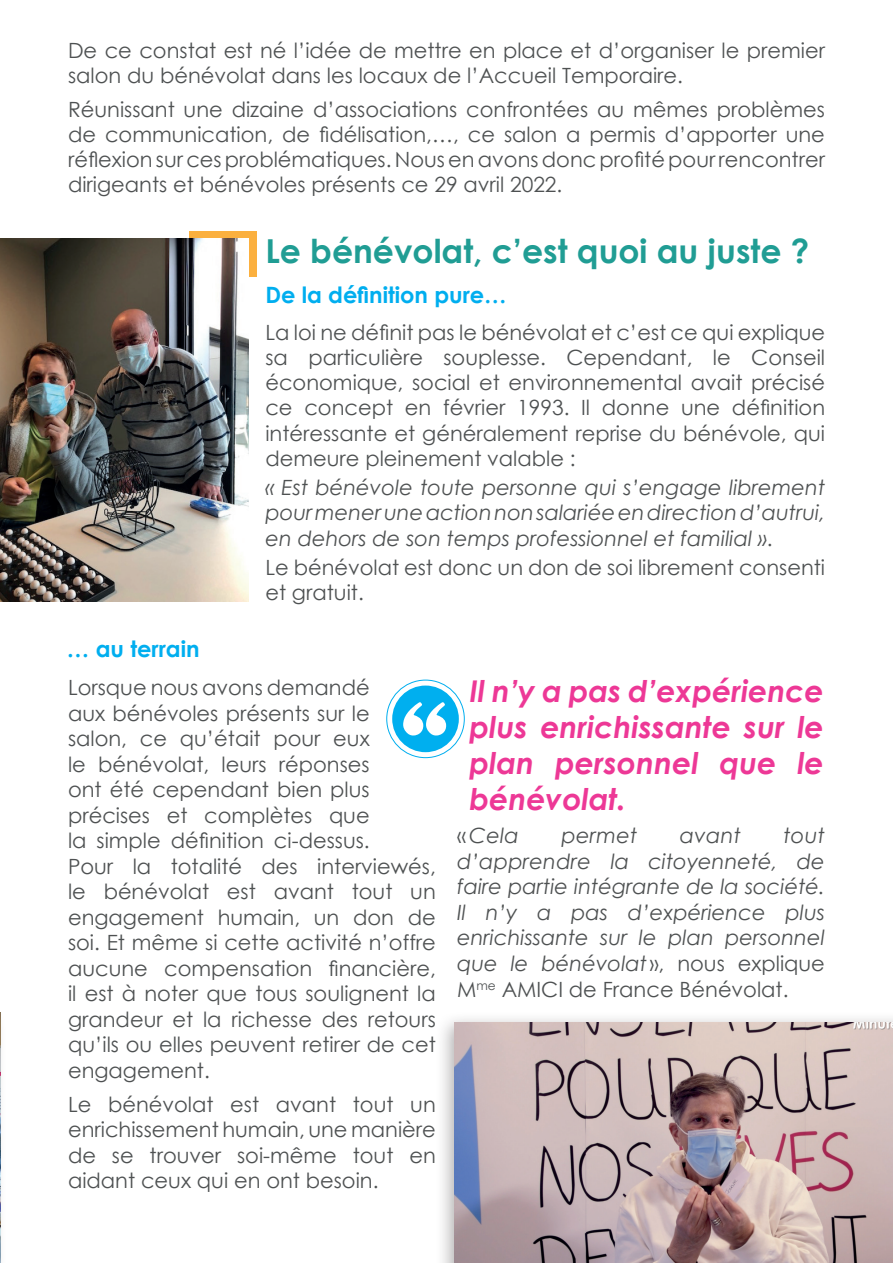
<style>
.page{position:relative;width:893px;height:1263px;background:#fff}
.page>*{position:absolute;margin:0;border:0;box-sizing:border-box;transform-origin:0 0}
.t1{font:700 33px "Century Gothic";color:#209d94}
.t2{font:italic 700 30px/36px "Century Gothic";color:#ed3896;text-align:justify}
.t3{font:700 22.5px "Century Gothic";color:#00aeef}
.t4{font:21px/25.5px "Century Gothic";color:#4e5152}
.t5{font:italic 21px/25.7px "Century Gothic";color:#4e5152;text-align:justify}
.s1{font-style:normal}
</style>
<div class="page">
<div style="left:435px;top:1012px;width:458px;height:251px;background:#231f20;opacity:.35"></div>
<img style="left:454px;top:1023px;width:439px;height:240px">
<svg style="left:392px;top:685px;width:67px;height:67px"></svg>
<div style="left:386px;top:680px;width:79px;height:78px;border:1px solid #00aeef;border-radius:50%"></div>
<div style="left:189px;top:231px;width:68px;height:46px;background:#fbb03f"></div>
<img style="left:0;top:239px;width:248px;height:362px">
<img style="left:0;top:1012px;width:1px;height:251px">
<p class="t4" style="left:68px;top:37px;width:758px">De ce constat est né l’idée de mettre en place et d’organiser le premier salon du bénévolat dans les locaux de l’Accueil Temporaire.</p>
<p class="t4" style="left:68px;top:96px;width:758px;text-align:justify">Réunissant une dizaine d’associations confrontées au mêmes problèmes de communication, de fidélisation,…, ce salon a permis d’apporter une réflexion sur ces problématiques. Nous en avons donc profité pour rencontrer dirigeants et bénévoles présents ce 29 avril 2022.</p>
<h1 class="t1" style="left:265px;top:226px;width:545px">Le bénévolat, c’est quoi au juste ?</h1>
<p class="t3" style="left:265px;top:277px;width:243px">De la définition pure…</p>
<p class="t3" style="left:67px;top:631px;width:134px">… au terrain</p>
<p class="t4" style="left:265px;top:319px;width:561px;text-align:justify">La loi ne définit pas le bénévolat et c’est ce qui explique sa particulière souplesse. Cependant, le Conseil économique, social et environnemental avait précisé ce concept en février 1993. Il donne une définition intéressante et généralement reprise du bénévole, qui demeure pleinement valable :</p>
<p class="t5" style="left:265px;top:475px;width:561px;line-height:25.2px">« Est bénévole toute personne qui s’engage librement pour mener une action non salariée en direction d’autrui, en dehors de son temps professionnel et familial »<span class="s1">.</span></p>
<p class="t4" style="left:265px;top:554px;width:561px">Le bénévolat est donc un don de soi librement consenti et gratuit.</p>
<p class="t4" style="left:68px;top:675px;width:369px">Lorsque nous avons demandé<br>aux bénévoles présents sur le<br>salon, ce qu’était pour eux<br>le bénévolat, leurs réponses<br>ont été cependant bien plus précises et complètes que<br>la simple définition ci-dessus.<br>Pour la totalité des interviewés, le bénévolat est avant tout un engagement humain, un don de soi. Et même si cette activité n’offre aucune compensation financière, il est à noter que tous soulignent la grandeur et la richesse des retours qu’ils ou elles peuvent retirer de cet engagement.</p>
<p class="t4" style="left:68px;top:1091px;width:369px;text-align:justify">Le bénévolat est avant tout un enrichissement humain, une manière de se trouver soi-même tout en aidant ceux qui en ont besoin.</p>
<h2 class="t2" style="left:469px;top:672px;width:356px">Il n’y a pas d’expérience plus enrichissante sur le plan personnel que le bénévolat.</h2>
<p class="t5" style="left:457px;top:822px;width:63px"><span class="s1">«</span> Cela</p>
<p class="t5" style="left:561px;top:822px;width:77px">permet</p>
<p class="t5" style="left:680px;top:822px;width:63px">avant</p>
<p class="t5" style="left:457px;top:822px;width:369px;text-indent:326px">tout d’apprendre la citoyenneté, de faire partie intégrante de la société.<br>Il n’y a pas d’expérience plus enrichissante sur le plan personnel que le bénévolat <span class="s1">», nous explique M</span><sup>me</sup> <span class="s1">AMICI de France Bénévolat.</span></p>
</div>
